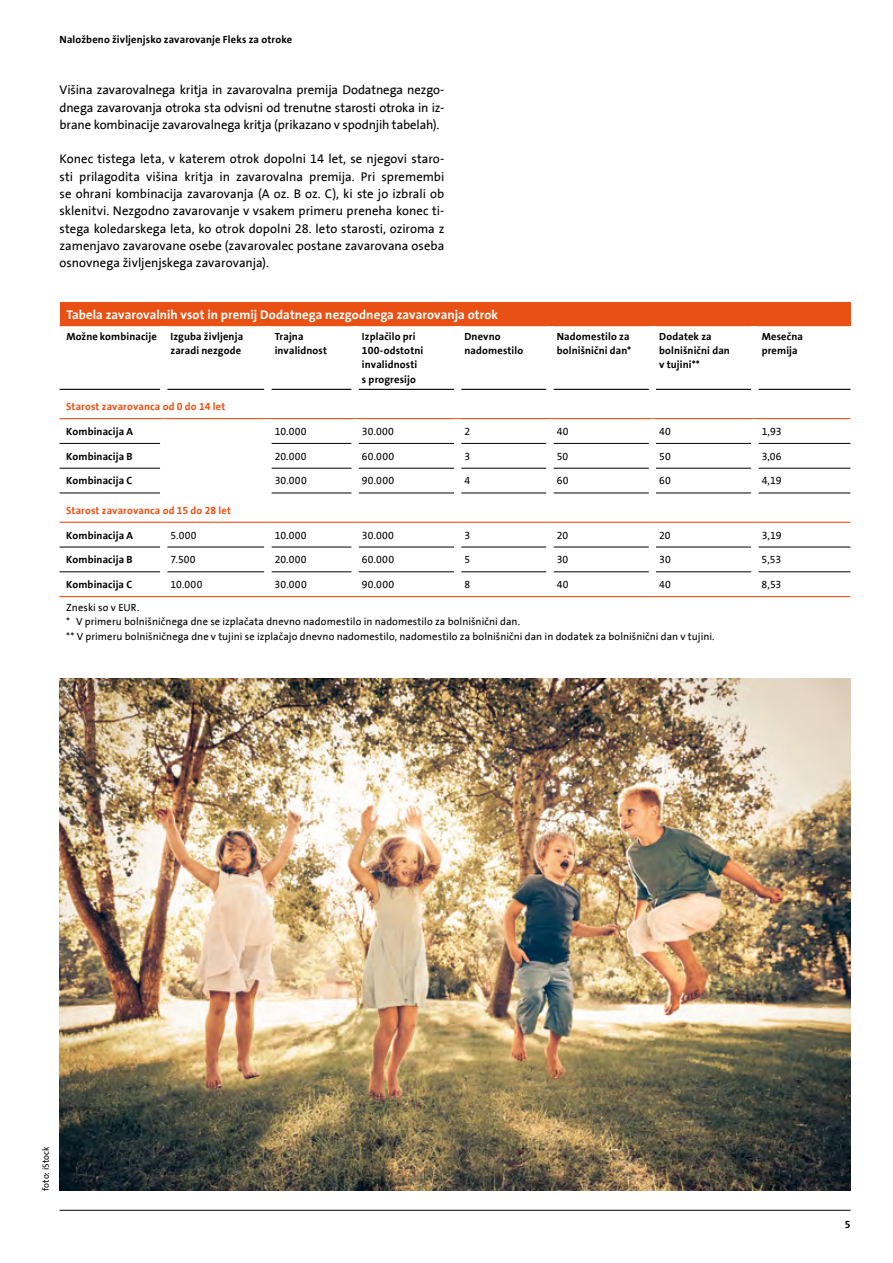
<style>
.page{position:relative;width:893px;height:1263px;background:#fff}
.page>*{position:absolute;margin:0;border:0;box-sizing:border-box;transform-origin:0 0}
.t1{font:12.75px/17.2px "Triglav The Sans";letter-spacing:-.005em;color:#000;text-align:justify}
.t2{font:700 12.75px "Triglav The Sans";letter-spacing:.005em;color:#fff}
.t3{font:10.5px/14.1px "Triglav The Sans";letter-spacing:.01em;color:#000}
.t4{font:700 10.5px/14.2px "Triglav The Sans";letter-spacing:.01em;color:#000}
.t5{font:700 10.5px "Triglav The Sans";letter-spacing:.015em;color:#e85113}
.t6{font:9px "Triglav The Sans";color:#000}
</style>
<div class="page">
<hr style="left:60px;top:1210px;width:790px;height:1px;background:#000">
<img style="left:60px;top:678px;width:790px;height:513px">
<div style="left:60px;top:302px;width:790px;height:23px;background:#e85113"></div>
<hr style="left:60px;top:325px;width:104px;height:1px;background:#e85113">
<hr style="left:164px;top:325px;width:104px;height:1px;background:#e85113">
<hr style="left:268px;top:325px;width:87px;height:1px;background:#e85113">
<hr style="left:355px;top:325px;width:103px;height:1px;background:#e85113">
<hr style="left:458px;top:325px;width:92px;height:1px;background:#e85113">
<hr style="left:550px;top:325px;width:102px;height:1px;background:#e85113">
<hr style="left:652px;top:325px;width:103px;height:1px;background:#e85113">
<hr style="left:755px;top:325px;width:95px;height:1px;background:#e85113">
<hr style="left:60px;top:443px;width:100px;height:1px;background:#000">
<hr style="left:271px;top:443px;width:81px;height:1px;background:#000">
<hr style="left:359px;top:443px;width:95px;height:1px;background:#000">
<hr style="left:461px;top:443px;width:85px;height:1px;background:#000">
<hr style="left:553px;top:443px;width:96px;height:1px;background:#000">
<hr style="left:656px;top:443px;width:95px;height:1px;background:#000">
<hr style="left:758px;top:443px;width:92px;height:1px;background:#000">
<hr style="left:60px;top:468px;width:100px;height:1px;background:#000">
<hr style="left:271px;top:468px;width:81px;height:1px;background:#000">
<hr style="left:359px;top:468px;width:95px;height:1px;background:#000">
<hr style="left:461px;top:468px;width:85px;height:1px;background:#000">
<hr style="left:553px;top:468px;width:96px;height:1px;background:#000">
<hr style="left:656px;top:468px;width:95px;height:1px;background:#000">
<hr style="left:758px;top:468px;width:92px;height:1px;background:#000">
<hr style="left:60px;top:418px;width:104px;height:1px;background:#e85113">
<hr style="left:164px;top:418px;width:104px;height:1px;background:#e85113">
<hr style="left:268px;top:418px;width:87px;height:1px;background:#e85113">
<hr style="left:355px;top:418px;width:103px;height:1px;background:#e85113">
<hr style="left:458px;top:418px;width:92px;height:1px;background:#e85113">
<hr style="left:550px;top:418px;width:102px;height:1px;background:#e85113">
<hr style="left:652px;top:418px;width:103px;height:1px;background:#e85113">
<hr style="left:755px;top:418px;width:95px;height:1px;background:#e85113">
<hr style="left:60px;top:389px;width:100px;height:1px;background:#000">
<hr style="left:167px;top:389px;width:97px;height:1px;background:#000">
<hr style="left:271px;top:389px;width:81px;height:1px;background:#000">
<hr style="left:359px;top:389px;width:95px;height:1px;background:#000">
<hr style="left:461px;top:389px;width:85px;height:1px;background:#000">
<hr style="left:553px;top:389px;width:96px;height:1px;background:#000">
<hr style="left:656px;top:389px;width:95px;height:1px;background:#000">
<hr style="left:758px;top:389px;width:92px;height:1px;background:#000">
<hr style="left:60px;top:493px;width:100px;height:1px;background:#000">
<hr style="left:271px;top:493px;width:81px;height:1px;background:#000">
<hr style="left:359px;top:493px;width:95px;height:1px;background:#000">
<hr style="left:461px;top:493px;width:85px;height:1px;background:#000">
<hr style="left:553px;top:493px;width:96px;height:1px;background:#000">
<hr style="left:656px;top:493px;width:95px;height:1px;background:#000">
<hr style="left:758px;top:493px;width:92px;height:1px;background:#000">
<hr style="left:60px;top:547px;width:100px;height:1px;background:#000">
<hr style="left:167px;top:547px;width:97px;height:1px;background:#000">
<hr style="left:271px;top:547px;width:81px;height:1px;background:#000">
<hr style="left:359px;top:547px;width:95px;height:1px;background:#000">
<hr style="left:461px;top:547px;width:85px;height:1px;background:#000">
<hr style="left:553px;top:547px;width:96px;height:1px;background:#000">
<hr style="left:656px;top:547px;width:95px;height:1px;background:#000">
<hr style="left:758px;top:547px;width:92px;height:1px;background:#000">
<hr style="left:60px;top:571px;width:100px;height:1px;background:#000">
<hr style="left:167px;top:571px;width:97px;height:1px;background:#000">
<hr style="left:271px;top:571px;width:81px;height:1px;background:#000">
<hr style="left:359px;top:571px;width:95px;height:1px;background:#000">
<hr style="left:461px;top:571px;width:85px;height:1px;background:#000">
<hr style="left:553px;top:571px;width:96px;height:1px;background:#000">
<hr style="left:656px;top:571px;width:95px;height:1px;background:#000">
<hr style="left:758px;top:571px;width:92px;height:1px;background:#000">
<hr style="left:60px;top:522px;width:104px;height:1px;background:#e85113">
<hr style="left:164px;top:522px;width:104px;height:1px;background:#e85113">
<hr style="left:268px;top:522px;width:87px;height:1px;background:#e85113">
<hr style="left:355px;top:522px;width:103px;height:1px;background:#e85113">
<hr style="left:458px;top:522px;width:92px;height:1px;background:#e85113">
<hr style="left:550px;top:522px;width:102px;height:1px;background:#e85113">
<hr style="left:652px;top:522px;width:103px;height:1px;background:#e85113">
<hr style="left:755px;top:522px;width:95px;height:1px;background:#e85113">
<hr style="left:60px;top:596px;width:104px;height:1px;background:#e85113">
<hr style="left:164px;top:596px;width:104px;height:1px;background:#e85113">
<hr style="left:268px;top:596px;width:87px;height:1px;background:#e85113">
<hr style="left:355px;top:596px;width:103px;height:1px;background:#e85113">
<hr style="left:458px;top:596px;width:92px;height:1px;background:#e85113">
<hr style="left:550px;top:596px;width:102px;height:1px;background:#e85113">
<hr style="left:652px;top:596px;width:103px;height:1px;background:#e85113">
<hr style="left:755px;top:596px;width:95px;height:1px;background:#e85113">
<p class="t4" style="left:60px;top:32px;width:234px">Naložbeno življenjsko zavarovanje Fleks za otroke</p>
<p class="t1" style="left:60px;top:82px;width:386px">Višina zavarovalnega kritja in zavarovalna premija Dodatnega nezgo&shy;dnega zavarovanja otroka sta odvisni od trenutne starosti otroka in iz&shy;brane kombinacije zavarovalnega kritja (prikazano v spodnjih tabelah).</p>
<p class="t1" style="left:60px;top:151px;width:386px">Konec tistega leta, v katerem otrok dopolni 14 let, se njegovi staro&shy;sti prilagodita višina kritja in zavarovalna premija. Pri spremembi se ohrani kombinacija zavarovanja (A oz. B oz. C), ki ste jo izbrali ob sklenitvi. Nezgodno zavarovanje v vsakem primeru preneha konec ti&shy;stega koledarskega leta, ko otrok dopolni 28. leto starosti, oziroma z zamenjavo zavarovane osebe (zavarovalec postane zavarovana oseba osnovnega življenjskega zavarovanja).</p>
<p class="t2" style="left:66px;top:307px;width:433px">Tabela zavarovalnih vsot in premij Dodatnega nezgodnega zavarovanja otrok</p>
<p class="t4" style="left:66px;top:329px;width:92px">Možne kombinacije</p>
<p class="t4" style="left:171px;top:329px;width:74px">Izguba življenja zaradi nezgode</p>
<p class="t4" style="left:275px;top:329px;width:54px">Trajna invalidnost</p>
<p class="t4" style="left:362px;top:330px;width:63px">Izplačilo pri<br>100-odstotni invalidnosti s progresijo</p>
<p class="t4" style="left:464px;top:329px;width:60px">Dnevno nadomestilo</p>
<p class="t4" style="left:557px;top:329px;width:76px">Nadomestilo za bolnišnični dan*</p>
<p class="t4" style="left:659px;top:329px;width:72px">Dodatek za bolnišnični dan v tujini**</p>
<p class="t4" style="left:762px;top:329px;width:43px">Mesečna premija</p>
<p class="t5" style="left:66px;top:401px;width:161px">Starost zavarovanca od 0 do 14 let</p>
<p class="t4" style="left:66px;top:424px;width:68px">Kombinacija A</p>
<p class="t3" style="left:275px;top:425px;width:33px">10.000</p>
<p class="t3" style="left:362px;top:425px;width:34px">30.000</p>
<p class="t3" style="left:464px;top:425px;width:7px">2</p>
<p class="t3" style="left:557px;top:425px;width:13px">40</p>
<p class="t3" style="left:659px;top:425px;width:13px">40</p>
<p class="t3" style="left:762px;top:425px;width:21px">1,93</p>
<p class="t4" style="left:66px;top:449px;width:68px">Kombinacija B</p>
<p class="t3" style="left:275px;top:449px;width:34px">20.000</p>
<p class="t3" style="left:362px;top:449px;width:34px">60.000</p>
<p class="t3" style="left:464px;top:449px;width:7px">3</p>
<p class="t3" style="left:557px;top:449px;width:13px">50</p>
<p class="t3" style="left:659px;top:449px;width:13px">50</p>
<p class="t3" style="left:762px;top:449px;width:22px">3,06</p>
<p class="t4" style="left:66px;top:474px;width:68px">Kombinacija C</p>
<p class="t3" style="left:275px;top:474px;width:34px">30.000</p>
<p class="t3" style="left:362px;top:474px;width:34px">90.000</p>
<p class="t3" style="left:464px;top:474px;width:7px">4</p>
<p class="t3" style="left:557px;top:474px;width:13px">60</p>
<p class="t3" style="left:659px;top:474px;width:13px">60</p>
<p class="t3" style="left:762px;top:474px;width:22px">4,19</p>
<p class="t5" style="left:66px;top:504px;width:166px">Starost zavarovanca od 15 do 28 let</p>
<p class="t4" style="left:66px;top:528px;width:68px">Kombinacija A</p>
<p class="t3" style="left:170px;top:528px;width:28px">5.000</p>
<p class="t3" style="left:275px;top:528px;width:33px">10.000</p>
<p class="t3" style="left:362px;top:528px;width:34px">30.000</p>
<p class="t3" style="left:464px;top:528px;width:7px">3</p>
<p class="t3" style="left:557px;top:528px;width:13px">20</p>
<p class="t3" style="left:659px;top:528px;width:13px">20</p>
<p class="t3" style="left:762px;top:528px;width:21px">3,19</p>
<p class="t4" style="left:66px;top:553px;width:68px">Kombinacija B</p>
<p class="t3" style="left:170px;top:553px;width:27px">7.500</p>
<p class="t3" style="left:275px;top:553px;width:34px">20.000</p>
<p class="t3" style="left:362px;top:553px;width:34px">60.000</p>
<p class="t3" style="left:464px;top:553px;width:7px">5</p>
<p class="t3" style="left:557px;top:553px;width:13px">30</p>
<p class="t3" style="left:659px;top:553px;width:13px">30</p>
<p class="t3" style="left:762px;top:553px;width:21px">5,53</p>
<p class="t4" style="left:66px;top:577px;width:68px">Kombinacija C</p>
<p class="t3" style="left:170px;top:578px;width:33px">10.000</p>
<p class="t3" style="left:275px;top:578px;width:34px">30.000</p>
<p class="t3" style="left:362px;top:578px;width:34px">90.000</p>
<p class="t3" style="left:464px;top:578px;width:7px">8</p>
<p class="t3" style="left:557px;top:578px;width:13px">40</p>
<p class="t3" style="left:659px;top:578px;width:13px">40</p>
<p class="t3" style="left:762px;top:578px;width:21px">8,53</p>
<p class="t3" style="left:66px;top:601px;width:650px">Zneski so v EUR.<br>* V primeru bolnišničnega dne se izplačata dnevno nadomestilo in nadomestilo za bolnišnični dan.<br>** V primeru bolnišničnega dne v tujini se izplačajo dnevno nadomestilo, nadomestilo za bolnišnični dan in dodatek za bolnišnični dan v tujini.</p>
<p class="t6" style="left:41px;top:1191px;width:46px;rotate:-90deg">foto: iStock</p>
<p class="t4" style="left:845px;top:1218px;width:7px">5</p>
</div>
